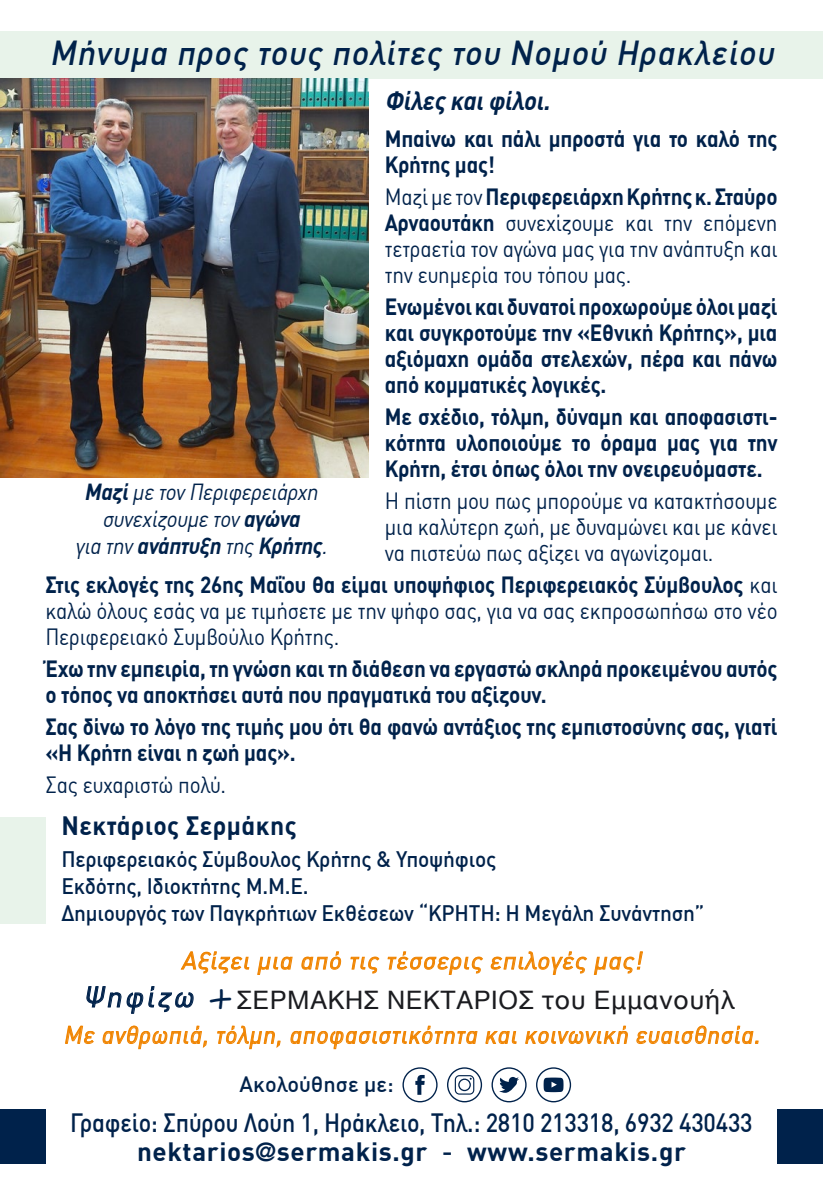
<style>
.page{position:relative;width:823px;height:1191px;background:#fff}
.page>*{position:absolute;margin:0;border:0;box-sizing:border-box;transform-origin:0 0}
.t1{font:italic 500 34px "DIN Greek";color:#00224b;scale:.95 1}
.t2{font:500 26px/28.6px "DIN Greek";letter-spacing:-.01em;color:#00224b;text-align:center;scale:.9 1}
.t3{font:26px "Helvetica";color:#1b1c20}
.t4{font:700 26px "DIN Greek";letter-spacing:.02em;color:#00224b;scale:.95 1}
.t5{font:italic 700 26px "DIN Greek";color:#00224b;scale:.9 1}
.t6{font:italic 24.2px "DIN Greek";color:#f08400}
.t7{font:italic 24px "DIN Greek";color:#f08400;scale:.95 1}
.t8{font:700 23px/26.2px "DIN Greek";letter-spacing:-.01em;color:#00224b;scale:.9 1}
.t9{font:23px/26.2px "DIN Greek";letter-spacing:-.01em;color:#00224b;text-align:justify;scale:.9 1}
.t10{font:italic 22.8px/27.2px "DIN Greek";color:#00224b;text-align:center;scale:.9 1}
.t11{font:500 22px/26.8px "DIN Greek";letter-spacing:-.01em;color:#00224b;scale:.95 1}
.t12{font:500 21.8px "DIN Greek";color:#00224b}
.s1{font-weight:700}
.s2{font-family:"DIN Greek";font-style:italic;font-size:28.6px;color:#00224b}
.s3{font-family:"Aka Acid GR Limbo";font-size:44px;color:#00224b}
.s4{font-family:"CF Din";font-weight:700}
</style>
<div class="page">
<div style="left:0;top:816px;width:45px;height:107px;background:#e8f3ea"></div>
<div style="left:0;top:31px;width:822px;height:47px;background:#e8f3ea"></div>
<svg style="left:181px;top:951px;width:68px;height:22px"></svg>
<svg style="left:257px;top:956px;width:35px;height:19px"></svg>
<svg style="left:301px;top:951px;width:40px;height:18px"></svg>
<svg style="left:350px;top:956px;width:29px;height:17px"></svg>
<svg style="left:387px;top:951px;width:95px;height:24px"></svg>
<svg style="left:490px;top:951px;width:96px;height:24px"></svg>
<svg style="left:593px;top:951px;width:49px;height:24px"></svg>
<svg style="left:65px;top:1025px;width:30px;height:19px"></svg>
<svg style="left:103px;top:1025px;width:104px;height:24px"></svg>
<svg style="left:217px;top:1025px;width:63px;height:24px"></svg>
<svg style="left:290px;top:1025px;width:187px;height:24px"></svg>
<svg style="left:485px;top:1031px;width:31px;height:13px"></svg>
<svg style="left:525px;top:1025px;width:102px;height:19px"></svg>
<svg style="left:636px;top:1025px;width:121px;height:19px"></svg>
<svg style="left:86px;top:986px;width:107px;height:27px"></svg>
<img style="left:0;top:78px;width:368px;height:400px">
<div style="left:0;top:1109px;width:45px;height:55px;background:#00224b"></div>
<div style="left:777px;top:1109px;width:45px;height:55px;background:#00224b"></div>
<svg style="left:402px;top:1067px;width:35px;height:35px"></svg>
<svg style="left:536px;top:1067px;width:34px;height:35px"></svg>
<svg style="left:491px;top:1067px;width:35px;height:35px"></svg>
<svg style="left:447px;top:1067px;width:35px;height:35px"></svg>
<h1 class="t1" style="left:49px;top:33px;width:770px">Μήνυμα προς τους πολίτες του Νομού Ηρακλείου</h1>
<p class="t5" style="left:384px;top:85px;width:190px">Φίλες καιφίλοι.</p>
<p class="t8" style="left:384px;top:125px;width:437px">Μπαίνω και πάλι μπροστά για το καλό της<br>Κρήτης μας!</p>
<p class="t9" style="left:384px;top:184px;width:437px">Μαζί με τον <span class="s1">Περιφερειάρχη Κρήτης κ. Σταύρο Αρναουτάκη</span> συνεχίζουμε και την επόμενη τετραετία τον αγώνα μας για την ανάπτυξη και την ευημερία του τόπου μας.</p>
<p class="t8" style="left:384px;top:293px;width:437px;text-align:justify">Ενωμένοι και δυνατοί προχωρούμε όλοι μαζί και συγκροτούμε την «Εθνική Κρήτης», μια αξιόμαχη ομάδα στελεχών, πέρα και πάνω από κομματικές λογικές.</p>
<p class="t8" style="left:384px;top:403px;width:437px;text-align:justify">Με σχέδιο, τόλμη, δύναμη και αποφασιστι&shy;κότητα υλοποιούμε το όραμα μας για την Κρήτη, έτσι όπως όλοι την ονειρευόμαστε.</p>
<p class="t9" style="left:384px;top:488px;width:437px">Η πίστη μου πως μπορούμε να κατακτήσουμε μια καλύτερη ζωή, με δυναμώνει και με κάνει να πιστεύω πως αξίζει να αγωνίζομαι.</p>
<p class="t9" style="left:45px;top:572px;width:814px"><span class="s1">Στις εκλογές της 26ης Μαΐου θα είμαι υποψήφιος Περιφερειακός Σύμβουλος</span> και καλώ όλους εσάς να με τιμήσετε με την ψήφο σας, για να σας εκπροσωπήσω στο νέο Περιφερειακό Συμβούλιο Κρήτης.</p>
<p class="t8" style="left:45px;top:655px;width:814px">Έχω την εμπειρία, τη γνώση και τη διάθεση να εργαστώ σκληρά προκειμένου αυτός ο τόπος να αποκτήσει αυτά που πραγματικά του αξίζουν.</p>
<p class="t8" style="left:45px;top:713px;width:814px">Σας δίνω το λόγο της τιμής μου ότι θα φανώ αντάξιος της εμπιστοσύνης σας, γιατί «Η Κρήτη είναι η ζωή μας».</p>
<p class="t9" style="left:45px;top:772px;width:202px">Σας ευχαριστώ πολύ.</p>
<p class="t10" style="left:75px;top:478px;width:286px"><span class="s1">Μαζί</span>με τονΠεριφερειάρχη συνεχίζουμε τον<span class="s1">αγώνα<br></span>για την<span class="s1">ανάπτυξη</span> της <span class="s1">Κρήτης</span>.</p>
<p class="t4" style="left:61px;top:810px;width:249px">Νεκτάριος Σερμάκης</p>
<p class="t11" style="left:61px;top:845px;width:678px">Περιφερειακός Σύμβουλος Κρήτης &amp; Υποψήφιος<br>Εκδότης, Ιδιοκτήτης Μ.Μ.Ε.<br>Δημιουργός των Παγκρήτιων Εκθέσεων “ΚΡΗΤΗ: Η Μεγάλη Συνάντηση”</p>
<p class="t6" style="left:181px;top:946px;width:467px">Αξίζει μια από τις τέσσερις επιλογές μας!</p>
<p class="t3" style="left:84px;top:980px;width:652px"><span class="s2">Ψηφίζω</span> <span class="s3">+</span> ΣΕΡΜΑΚΗΣ ΝΕΚΤΑΡΙΟΣ του Εμμανουήλ</p>
<p class="t7" style="left:63px;top:1021px;width:739px">Με ανθρωπιά, τόλμη, αποφασιστικότητα και κοινωνική ευαισθησία.</p>
<p class="t12" style="left:239px;top:1071px;width:155px">Ακολούθησε με:</p>
<p class="t2" style="left:70px;top:1108px;width:759px">Γραφείο: Σπύρου Λούη 1, Ηράκλειο, Tηλ.: 2810 213318, 6932 430433 <span class="s1">nektarios</span><span class="s4">@</span><span class="s1">sermakis.gr</span> - <span class="s1">www.sermakis.gr</span></p>
</div>
